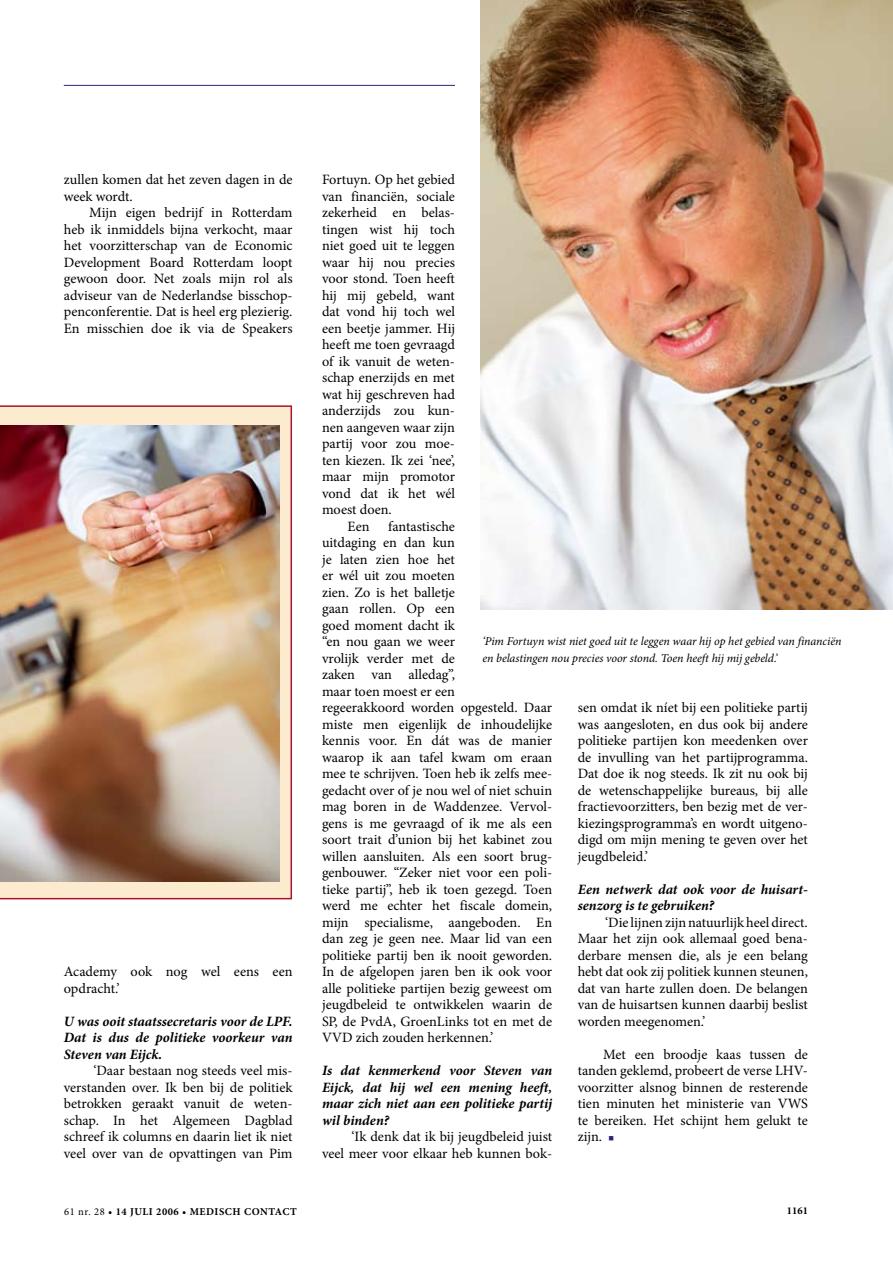
<style>
.page{position:relative;width:893px;height:1263px;background:#fff}
.page>*{position:absolute;margin:0;border:0;box-sizing:border-box;transform-origin:0 0}
.t1{font:14.25px/16.5px "Minion Pro";color:#000;text-align:justify}
.t2{font:italic 700 14.25px/16.5px "Minion Pro";color:#000;text-align:justify}
.t3{font:italic 12px/16.5px "Minion Pro";letter-spacing:-.005em;color:#000}
.t4{font:700 10.5px "Minion Pro";letter-spacing:.05em;color:#000}
.s1{color:#2f2274}
.s2{font-weight:400}
</style>
<div class="page">
<img style="left:480px;top:0;width:413px;height:609px">
<img style="left:0;top:405px;width:292px;height:494px">
<hr style="left:64px;top:85px;width:391px;height:1px;background:#2f2274">
<p class="t1" style="left:64px;top:171px;width:230px">zullen komen dat het zeven dagen in de week wordt.</p>
<p class="t1" style="left:64px;top:204px;width:230px;text-indent:26px">Mijn eigen bedrijf in Rotterdam heb ik inmiddels bijna verkocht, maar het voorzitterschap van de Economic Development Board Rotterdam loopt gewoon door. Net zoals mijn rol als adviseur van de Nederlandse bisschop&shy;penconferentie. Dat is heel erg plezierig.<br>En misschien doe ik via de Speakers</p>
<p class="t1" style="left:64px;top:963px;width:230px">Academy ook nog wel eens een opdracht.’</p>
<p class="t2" style="left:64px;top:1013px;width:230px">U was ooit staatssecretaris voor de LPF.<br>Dat is dus de politieke voorkeur van Steven van Eijck.</p>
<p class="t1" style="left:64px;top:1062px;width:230px;text-indent:30px">‘Daar bestaan nog steeds veel mis&shy;verstanden over. Ik ben bij de politiek betrokken geraakt vanuit de weten&shy;schap. In het Algemeen Dagblad schreef ik columns en daarin liet ik niet veel over van de opvattingen van Pim</p>
<p class="t1" style="left:322px;top:171px;width:134px">Fortuyn. Op het gebied</p>
<p class="t1" style="left:322px;top:188px;width:134px">van financiën, sociale</p>
<p class="t1" style="left:322px;top:204px;width:134px">zekerheid en belas-</p>
<p class="t1" style="left:322px;top:221px;width:134px">tingen wist hij toch</p>
<p class="t1" style="left:322px;top:237px;width:134px">niet goed uit te leggen</p>
<p class="t1" style="left:322px;top:254px;width:134px">waar hij nou precies</p>
<p class="t1" style="left:322px;top:270px;width:134px">voor stond. Toen heeft</p>
<p class="t1" style="left:322px;top:287px;width:134px">hij mij gebeld, want</p>
<p class="t1" style="left:322px;top:303px;width:134px">dat vond hij toch wel</p>
<p class="t1" style="left:322px;top:320px;width:135px">een beetje jammer. Hij</p>
<p class="t1" style="left:322px;top:336px;width:134px">heeft me toen gevraagd</p>
<p class="t1" style="left:322px;top:353px;width:134px">of ik vanuit de weten-</p>
<p class="t1" style="left:322px;top:369px;width:134px">schap enerzijds en met</p>
<p class="t1" style="left:322px;top:386px;width:134px">wat hij geschreven had</p>
<p class="t1" style="left:322px;top:402px;width:134px">anderzijds zou kun-</p>
<p class="t1" style="left:322px;top:419px;width:134px">nen aangeven waar zijn</p>
<p class="t1" style="left:322px;top:435px;width:134px">partij voor zou moe-</p>
<p class="t1" style="left:322px;top:452px;width:134px">ten kiezen. Ik zei ‘nee’,</p>
<p class="t1" style="left:322px;top:468px;width:134px">maar mijn promotor</p>
<p class="t1" style="left:322px;top:485px;width:134px">vond dat ik het wél</p>
<p class="t1" style="left:322px;top:501px;width:71px">moest doen.</p>
<p class="t1" style="left:347px;top:518px;width:24px">Een</p>
<p class="t1" style="left:322px;top:518px;width:232px;text-align:left;text-indent:66px">fantastische<br>uitdaging en dan kun<br>je laten zien hoe het<br>er wél uit zou moeten<br>zien. Zo is het balletje<br>gaan rollen. Op een<br>goed moment dacht ik<br>“en nou gaan we weer<br>vrolijk verder met de<br>zaken van alledag”,<br>maar toen moest er een<br>regeerakkoord worden opgesteld. Daar miste men eigenlijk de inhoudelijke kennis voor. En dát was de manier waarop ik aan tafel kwam om eraan mee te schrijven. Toen heb ik zelfs mee-- gedacht over of je nou wel of niet schuin mag boren in de Waddenzee. Vervol&shy;gens is me gevraagd of ik me als een soort trait d’union bij het kabinet zou willen aansluiten. Als een soort brug&shy;genbouwer. “Zeker niet voor een poli&shy;tieke partij”, heb ik toen gezegd. Toen werd me echter het fiscale domein, mijn specialisme, aangeboden. En dan zeg je geen nee. Maar lid van een politieke partij ben ik nooit geworden.<br>In de afgelopen jaren ben ik ook voor alle politieke partijen bezig geweest om jeugdbeleid te ontwikkelen waarin de<br>SP, de PvdA, GroenLinks tot en met de<br>VVD zich zouden herkennen.’</p>
<p class="t2" style="left:322px;top:1062px;width:232px">Is dat kenmerkend voor Steven van Eijck, dat hij wel een mening heeft, maar zich niet aan een politieke partij wil binden?</p>
<p class="t1" style="left:322px;top:1128px;width:232px;text-align:right">‘Ik denk dat ik bij jeugdbeleid juist<br>veel meer voor elkaar heb kunnen bok-</p>
<p class="t3" style="left:482px;top:633px;width:361px">‘Pim Fortuyn wist niet goed uit te leggen waar hij op het gebied van financiën en belastingen nou precies voor stond. Toen heeft hij mij gebeld.’</p>
<p class="t1" style="left:578px;top:699px;width:232px">sen omdat ik níet bij een politieke partij was aangesloten, en dus ook bij andere politieke partijen kon meedenken over de invulling van het partijprogramma.<br>Dat doe ik nog steeds. Ik zit nu ook bij de wetenschappelijke bureaus, bij alle fractievoorzitters, ben bezig met de ver&shy;kiezingsprogramma’s en wordt uitgeno&shy;digd om mijn mening te geven over het jeugdbeleid.’</p>
<p class="t2" style="left:578px;top:881px;width:232px">Een netwerk dat ook voor de huisart&shy;senzorg is te gebruiken?</p>
<p class="t1" style="left:578px;top:914px;width:232px;text-indent:28px">‘Die lijnen zijn natuurlijk heel direct.<br>Maar het zijn ook allemaal goed bena&shy;derbare mensen die, als je een belang hebt dat ook zij politiek kunnen steunen, dat van harte zullen doen. De belangen van de huisartsen kunnen daarbij beslist worden meegenomen.’</p>
<p class="t1" style="left:578px;top:1046px;width:232px;text-indent:26px">Met een broodje kaas tussen de tanden geklemd, probeert de verse LHV&shy;voorzitter alsnog binnen de resterende tien minuten het ministerie van VWS te bereiken. Het schijnt hem gelukt te zijn. <span class="s1">■</span></p>
<p class="t4" style="left:64px;top:1204px;width:234px"><span class="s2">61 nr. 28</span> • 14 JULI 2006 • MEDISCH CONTACT</p>
<p class="t4" style="left:787px;top:1203px;width:22px">1161</p>
</div>
